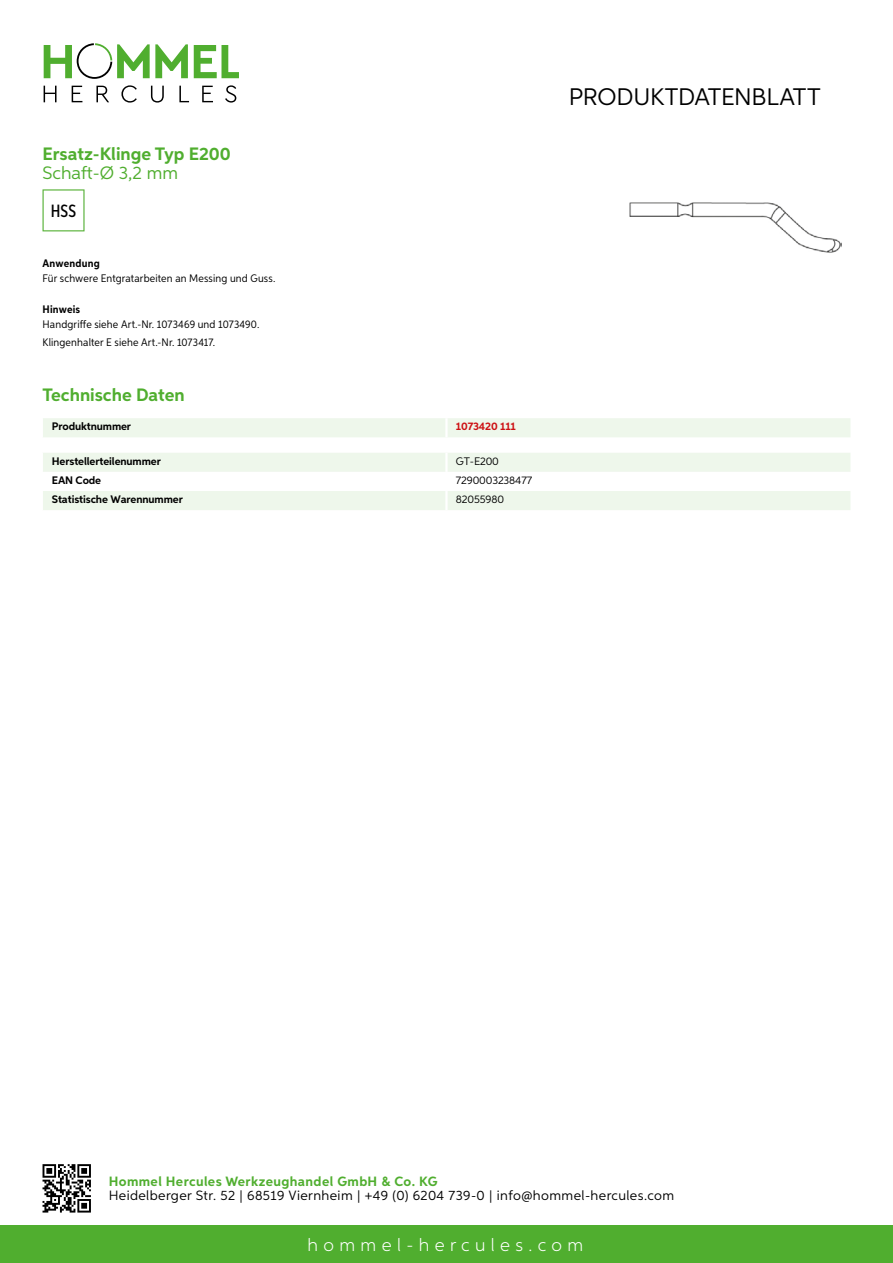
<style>
.page{position:relative;width:893px;height:1263px;background:#fff}
.page>*{position:absolute;margin:0;border:0;box-sizing:border-box;transform-origin:0 0}
.t1{font:24px "Aspira";letter-spacing:-.01em;color:#000}
.t2{font:700 18px "Aspira";color:#50ae2f}
.t3{font:300 18px "Aspira";letter-spacing:.3em;color:#fff}
.t4{font:18px "Aspira";color:#50ae2f}
.t5{font:500 17.85px "Aspira XX Nar";color:#000}
.t6{font:13.5px "Aspira";letter-spacing:.03em;color:#000}
.t7{font:700 13.5px "Aspira";letter-spacing:.03em;color:#50ae2f}
.t8{font:10.95px/17.5px "Aspira Nar";letter-spacing:.015em;color:#000}
.t9{font:700 10.95px "Aspira";letter-spacing:-.01em;color:#000}
.t10{font:10.95px "Aspira";letter-spacing:-.01em;color:#000}
.t11{font:700 10.95px "Aspira Nar";letter-spacing:.02em;color:#000}
.t12{font:700 10.95px "Aspira";letter-spacing:-.01em;color:#cd1013}
</style>
<div class="page">
<div style="left:0;top:1226px;width:893px;height:37px;background:#50ae2f"></div>
<svg style="left:43px;top:1164px;width:48px;height:48px"></svg>
<svg style="left:194px;top:45px;width:45px;height:33px"></svg>
<svg style="left:44px;top:43px;width:144px;height:36px"></svg>
<svg style="left:44px;top:86px;width:13px;height:16px"></svg>
<svg style="left:72px;top:86px;width:10px;height:16px"></svg>
<svg style="left:96px;top:86px;width:13px;height:16px"></svg>
<svg style="left:121px;top:85px;width:16px;height:18px"></svg>
<svg style="left:151px;top:86px;width:13px;height:17px"></svg>
<svg style="left:179px;top:86px;width:10px;height:16px"></svg>
<svg style="left:202px;top:86px;width:11px;height:16px"></svg>
<svg style="left:225px;top:85px;width:11px;height:18px"></svg>
<div style="left:43px;top:418px;width:807px;height:19px;background:#eef7eb"></div>
<hr style="left:445px;top:418px;width:3px;height:19px;background:#fff">
<svg style="left:43px;top:453px;width:807px;height:57px"></svg>
<hr style="left:445px;top:491px;width:3px;height:19px;background:#fff">
<svg style="left:43px;top:189px;width:42px;height:42px"></svg>
<img style="left:629px;top:202px;width:213px;height:51px">
<h2 class="t2" style="left:43px;top:142px;width:190px">Ersatz-Klinge Typ E200</h2>
<h2 class="t4" style="left:43px;top:162px;width:137px">Schaft-Ø 3,2 mm</h2>
<h3 class="t5" style="left:51px;top:200px;width:27px">HSS</h3>
<p class="t11" style="left:43px;top:257px;width:59px">Anwendung</p>
<p class="t8" style="left:43px;top:270px;width:234px">Für schwere Entgratarbeiten an Messing und Guss.</p>
<p class="t11" style="left:43px;top:302px;width:39px">Hinweis</p>
<p class="t8" style="left:43px;top:315px;width:218px">Handgriffe siehe Art.-Nr. 1073469 und 1073490.<br>Klingenhalter E siehe Art.-Nr. 1073417.</p>
<h2 class="t2" style="left:43px;top:384px;width:144px">Technische Daten</h2>
<p class="t9" style="left:52px;top:420px;width:81px">Produktnummer</p>
<p class="t12" style="left:456px;top:420px;width:62px">1073420 111</p>
<p class="t9" style="left:52px;top:454px;width:111px">Herstellerteilenummer</p>
<p class="t10" style="left:456px;top:454px;width:45px">GT-E200</p>
<p class="t9" style="left:52px;top:473px;width:51px">EAN Code</p>
<p class="t10" style="left:456px;top:473px;width:78px">7290003238477</p>
<p class="t9" style="left:52px;top:492px;width:132px">Statistische Warennummer</p>
<p class="t10" style="left:456px;top:492px;width:50px">82055980</p>
<h1 class="t1" style="left:569px;top:82px;width:253px">Produktdatenblatt</h1>
<p class="t7" style="left:109px;top:1172px;width:330px">Hommel Hercules Werkzeughandel GmbH &amp; Co. KG</p>
<p class="t6" style="left:109px;top:1187px;width:567px">Heidelberger Str. 52 | 68519 Viernheim | +49 (0) 6204 739-0 | info@hommel-hercules.com</p>
<h2 class="t3" style="left:307px;top:1234px;width:277px">hommel-hercules.com</h2>
</div>
